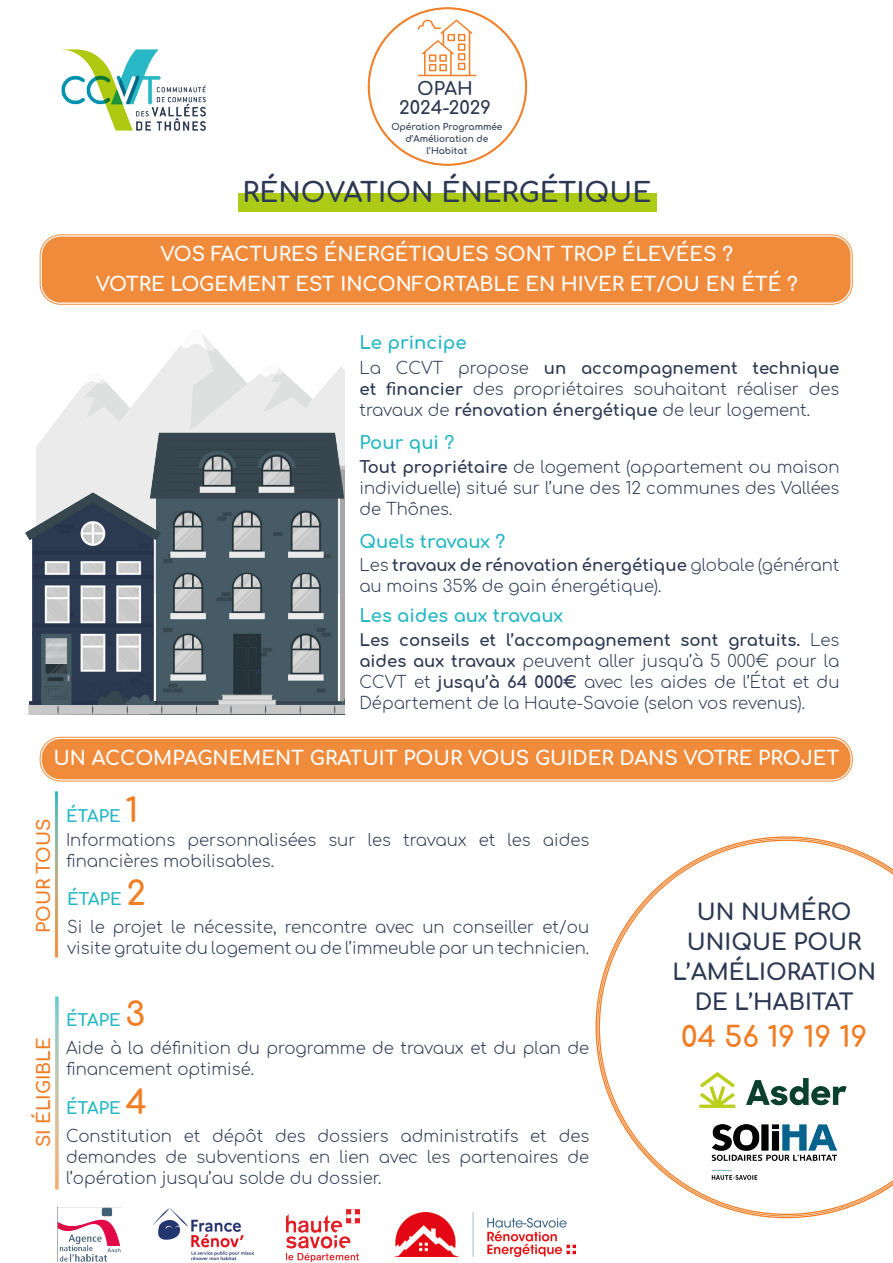
<style>
.page{position:relative;width:893px;height:1263px;background:#fff}
.page>*{position:absolute;margin:0;border:0;box-sizing:border-box;transform-origin:0 0}
.t1{font:700 28.5px "Comfortaa";color:#f07e26}
.t2{font:700 27px "Comfortaa";color:#2c3952}
.t3{font:700 22.5px/30px "Comfortaa";color:#2c3952;text-align:center}
.t4{font:700 19.5px "Comfortaa";color:#fff}
.t5{font:700 18px "Comfortaa";color:#25b7c3}
.t6{font:700 18px "Comfortaa";color:#f07e26}
.t7{font:700 18px "Comfortaa";color:#2c3952}
.t8{font:300 16.5px/21px "Comfortaa";color:#2c3952;text-align:justify}
.t9{font:700 16.5px "Comfortaa";color:#25b7c3}
.t10{font:700 9px/12px "Comfortaa";color:#2c3952;text-align:center}
.s1{font-weight:700}
.s2{font-size:33px;color:#f07e26}
</style>
<div class="page">
<div style="left:238px;top:193px;width:418px;height:18px;background:#adca17"></div>
<img style="left:78px;top:333px;width:267px;height:59px">
<img style="left:25px;top:392px;width:320px;height:323px">
<div style="left:43px;top:237px;width:807px;height:65px;background:#f18b3c;border-radius:18px"></div>
<div style="left:40px;top:234px;width:813px;height:71px;border:1px solid #f07e26;border-radius:21px"></div>
<div style="left:42px;top:237px;width:809px;height:66px;border:2px solid #f07e26;border-radius:18px"></div>
<div style="left:45px;top:240px;width:803px;height:60px;border:1px solid #f07e26;border-radius:15px"></div>
<div style="left:43px;top:740px;width:807px;height:38px;background:#f18b3c;border-radius:18px"></div>
<div style="left:40px;top:737px;width:813px;height:44px;border:1px solid #f07e26;border-radius:21px"></div>
<div style="left:42px;top:739px;width:809px;height:40px;border:2px solid #f07e26;border-radius:18px"></div>
<div style="left:45px;top:742px;width:803px;height:34px;border:1px solid #f07e26;border-radius:15px"></div>
<svg style="left:418px;top:19px;width:59px;height:57px"></svg>
<img style="left:286px;top:1209px;width:75px;height:54px">
<img style="left:57px;top:1207px;width:64px;height:54px">
<img style="left:153px;top:1208px;width:101px;height:52px">
<img style="left:395px;top:1212px;width:181px;height:44px">
<svg style="left:599px;top:840px;width:294px;height:375px"></svg>
<img style="left:712px;top:1125px;width:124px;height:56px">
<img style="left:683px;top:1057px;width:180px;height:66px">
<img style="left:60px;top:49px;width:146px;height:82px">
<p class="t7" style="left:417px;top:72px;width:57px">OPAH</p>
<p class="t7" style="left:399px;top:91px;width:93px">2024-2029</p>
<p class="t10" style="left:391px;top:119px;width:113px">Opération Programmée d’Amélioration de l’Habitat</p>
<p class="t2" style="left:242px;top:167px;width:410px">RÉNOVATION ÉNERGÉTIQUE</p>
<p class="t4" style="left:161px;top:235px;width:574px">VOS FACTURES ÉNERGÉTIQUES SONT TROP ÉLEVÉES ?</p>
<p class="t4" style="left:96px;top:265px;width:704px">VOTRE LOGEMENT EST INCONFORTABLE EN HIVER ET/OU EN ÉTÉ ?</p>
<p class="t5" style="left:359px;top:326px;width:109px">Le principe</p>
<p class="t8" style="left:359px;top:355px;width:481px">La CCVT propose <span class="s1">un accompagnement technique et financier</span> des propriétaires souhaitant réaliser des travaux de <span class="s1">rénovation énergétique</span> de leur logement.</p>
<p class="t5" style="left:359px;top:425px;width:96px">Pour qui ?</p>
<p class="t8" style="left:359px;top:455px;width:482px"><span class="s1">Tout propriétaire</span> de logement (appartement ou maison individuelle) situé sur l’une des 12 communes des Vallées de Thônes.</p>
<p class="t5" style="left:359px;top:524px;width:147px">Quels travaux ?</p>
<p class="t8" style="left:359px;top:552px;width:481px">Les <span class="s1">travaux de rénovation énergétique</span> globale (générant au moins 35% de gain énergétique).</p>
<p class="t5" style="left:359px;top:599px;width:205px">Les aides aux travaux</p>
<p class="t8" style="left:359px;top:627px;width:481px"><span class="s1">Les conseils et l’accompagnement sont gratuits.</span> Les <span class="s1">aides aux travaux</span> peuvent aller jusqu’à 5 000€ pour la CCVT et <span class="s1">jusqu’à 64 000€</span> avec les aides de l’État et du Département de la Haute-Savoie (selon vos revenus).</p>
<p class="t4" style="left:53px;top:739px;width:788px">UN ACCOMPAGNEMENT GRATUIT POUR VOUS GUIDER DANS VOTRE PROJET</p>
<p class="t9" style="left:66px;top:801px;width:74px">ÉTAPE <span class="s2">1</span></p>
<p class="t6" style="left:27px;top:933px;width:116px;rotate:-90deg">POUR TOUS</p>
<p class="t8" style="left:66px;top:827px;width:525px">Informations personnalisées sur les travaux et les aides financières mobilisables.</p>
<p class="t9" style="left:67px;top:883px;width:80px">ÉTAPE <span class="s2">2</span></p>
<p class="t3" style="left:672px;top:893px;width:205px">UN NUMÉRO<br>UNIQUE POUR<br>L’AMÉLIORATION<br>DE L’HABITAT</p>
<p class="t1" style="left:681px;top:1011px;width:188px">04 56 19 19 19</p>
<p class="t8" style="left:67px;top:914px;width:524px">Si le projet le nécessite, rencontre avec un conseiller et/ou visite gratuite du logement ou de l’immeuble par un technicien.</p>
<p class="t9" style="left:66px;top:1005px;width:81px">ÉTAPE <span class="s2">3</span></p>
<p class="t6" style="left:27px;top:1147px;width:111px;rotate:-90deg">SI ÉLIGIBLE</p>
<p class="t8" style="left:66px;top:1035px;width:525px">Aide à la définition du programme de travaux et du plan de financement optimisé.</p>
<p class="t9" style="left:66px;top:1093px;width:82px">ÉTAPE <span class="s2">4</span></p>
<p class="t8" style="left:66px;top:1123px;width:525px">Constitution et dépôt des dossiers administratifs et des demandes de subventions en lien avec les partenaires de l’opération jusqu’au solde du dossier.</p>
</div>
